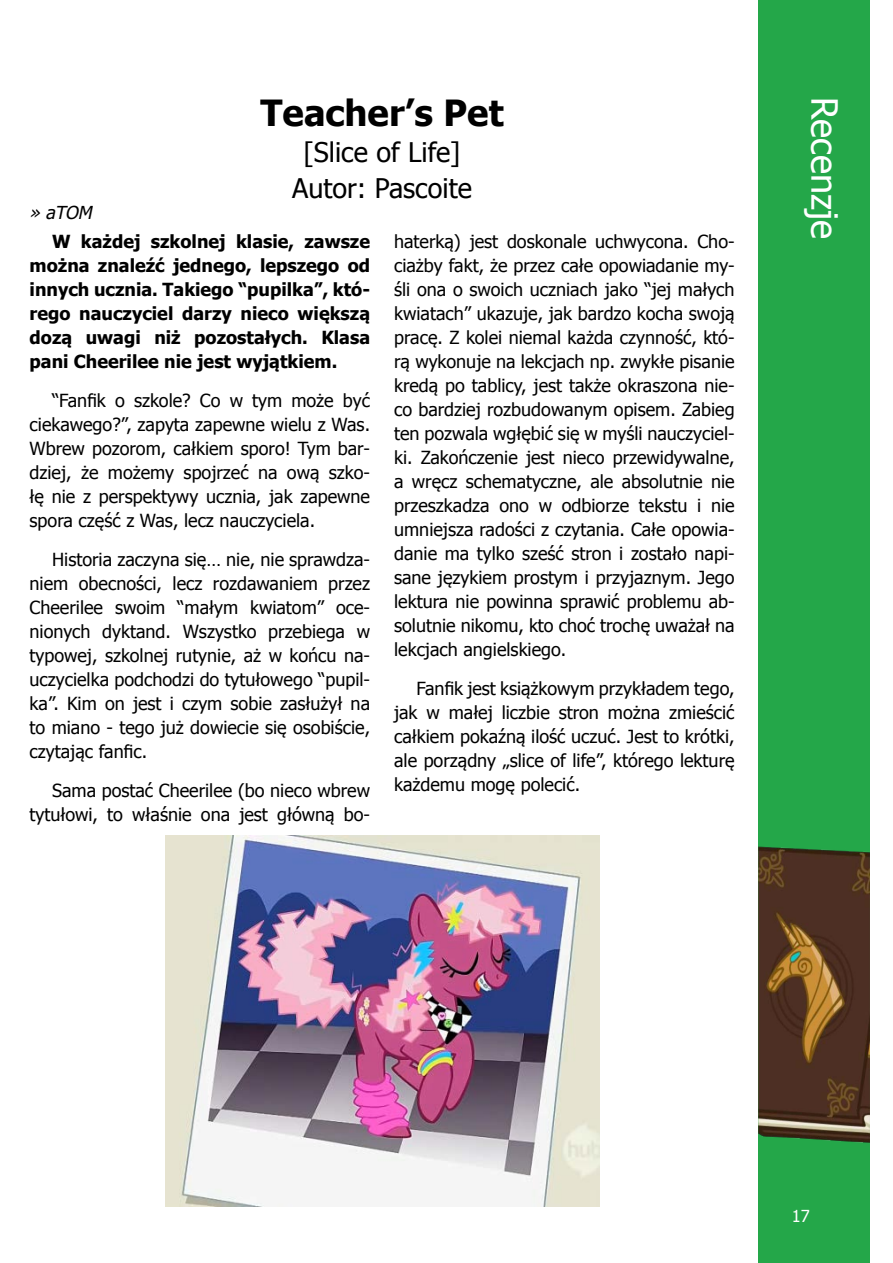
<style>
.page{position:relative;width:893px;height:1263px;background:#fff}
.page>*{position:absolute;margin:0;border:0;box-sizing:border-box;transform-origin:0 0}
.t1{font:700 36px "Tahoma";color:#000}
.t2{font:36px "Tahoma";color:#fff}
.t3{font:27px/36px "Tahoma";color:#000;text-align:center}
.t4{font:18px/24px "Tahoma";color:#000;text-align:justify}
.t5{font:700 18px/24px "Tahoma";color:#000;text-align:justify}
.t6{font:italic 18px "Tahoma Faux";color:#000}
.t7{font:16.5px "Tahoma";color:#fff}
</style>
<div class="page">
<div style="left:759px;top:0;width:111px;height:1263px;background:#24a749"></div>
<img style="left:759px;top:846px;width:111px;height:297px">
<img style="left:165px;top:835px;width:434px;height:371px">
<p class="t6" style="left:30px;top:200px;width:64px">» aTOM</p>
<h1 class="t1" style="left:261px;top:88px;width:244px">Teacher’s Pet</h1>
<h2 class="t3" style="left:292px;top:133px;width:181px">[Slice of Life]<br>Autor: Pascoite</h2>
<p class="t5" style="left:30px;top:228px;width:342px;text-indent:22px">W każdej szkolnej klasie, zawsze można znaleźć jednego, lepszego od innych ucznia. Takiego “pupilka”, któ&shy;rego nauczyciel darzy nieco większą dozą uwagi niż pozostałych. Klasa pani Cheerilee nie jest wyjątkiem.</p>
<p class="t4" style="left:30px;top:387px;width:342px;text-indent:22px">“Fanfik o szkole? Co w tym może być ciekawego?”, zapyta zapewne wielu z Was.<br>Wbrew pozorom, całkiem sporo! Tym bar&shy;dziej, że możemy spojrzeć na ową szko&shy;łę nie z perspektywy ucznia, jak zapewne spora część z Was, lecz nauczyciela.</p>
<p class="t4" style="left:30px;top:546px;width:342px;text-indent:22px">Historia zaczyna się… nie, nie sprawdza&shy;niem obecności, lecz rozdawaniem przez Cheerilee swoim “małym kwiatom” oce&shy;nionych dyktand. Wszystko przebiega w typowej, szkolnej rutynie, aż w końcu na&shy;uczycielka podchodzi do tytułowego “pupil&shy;ka”. Kim on jest i czym sobie zasłużył na to miano - tego już dowiecie się osobiście, czytając fanfic.</p>
<p class="t4" style="left:30px;top:777px;width:342px;text-align:right">Sama postać Cheerilee (bo nieco wbrew tytułowi, to właśnie ona jest główną bo-</p>
<p class="t4" style="left:394px;top:228px;width:342px">haterką) jest doskonale uchwycona. Cho&shy;ciażby fakt, że przez całe opowiadanie my&shy;śli ona o swoich uczniach jako “jej małych kwiatach” ukazuje, jak bardzo kocha swoją pracę. Z kolei niemal każda czynność, któ&shy;rą wykonuje na lekcjach np. zwykłe pisanie kredą po tablicy, jest także okraszona nie&shy;co bardziej rozbudowanym opisem. Zabieg ten pozwala wgłębić się w myśli nauczyciel&shy;ki. Zakończenie jest nieco przewidywalne, a wręcz schematyczne, ale absolutnie nie przeszkadza ono w odbiorze tekstu i nie umniejsza radości z czytania. Całe opowia&shy;danie ma tylko sześć stron i zostało napi&shy;sane językiem prostym i przyjaznym. Jego lektura nie powinna sprawić problemu ab&shy;solutnie nikomu, kto choć trochę uważał na lekcjach angielskiego.</p>
<p class="t4" style="left:394px;top:675px;width:342px;text-indent:22px">Fanfik jest książkowym przykładem tego, jak w małej liczbie stron można zmieścić całkiem pokaźną ilość uczuć. Jest to krótki, ale porządny „slice of life”, którego lekturę każdemu mogę polecić.</p>
<h1 class="t2" style="left:849px;top:97px;width:143px;rotate:90deg">Recenzje</h1>
<p class="t7" style="left:792px;top:1204px;width:20px">17</p>
</div>
